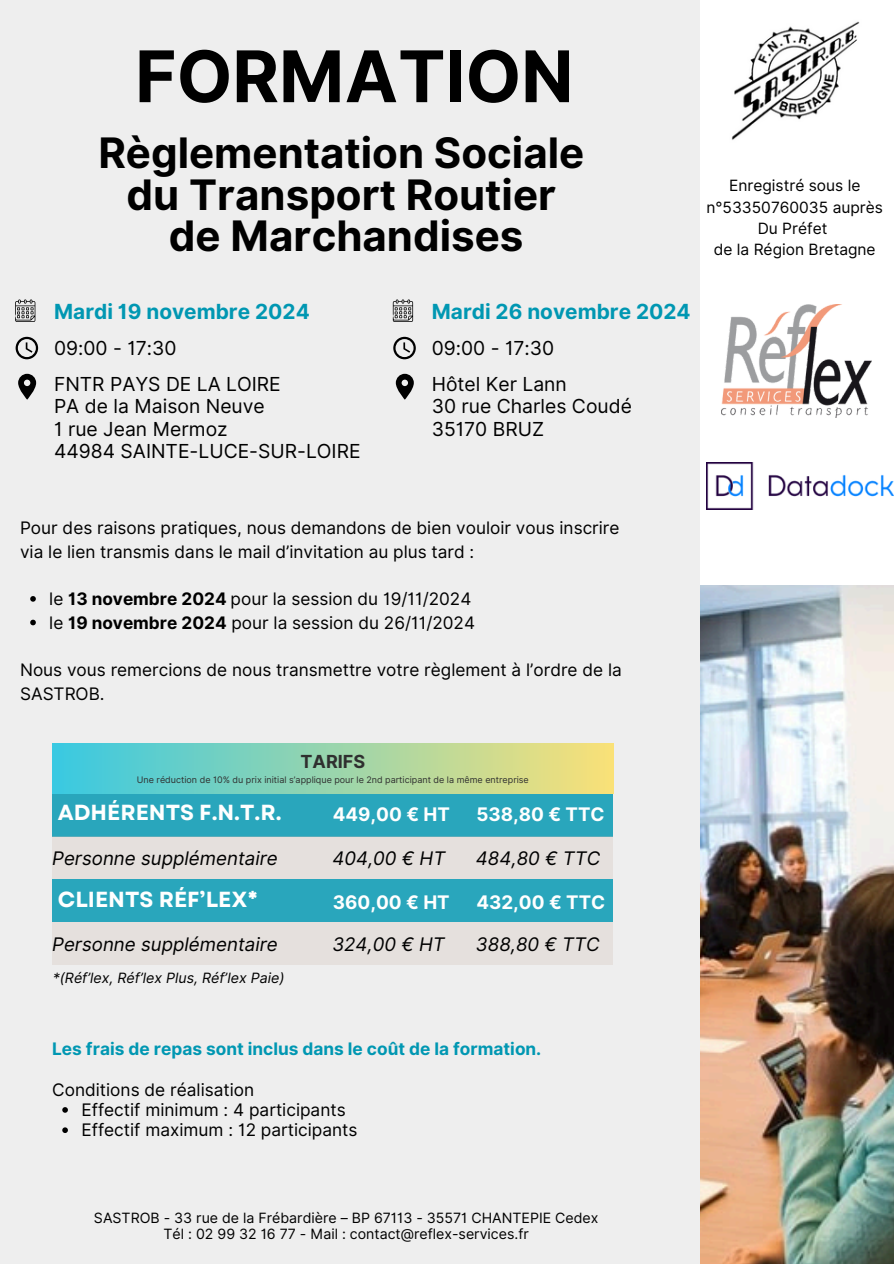
<style>
.page{position:relative;width:894px;height:1264px;background:#fff}
.page>*{position:absolute;margin:0;border:0;box-sizing:border-box;transform-origin:0 0}
.t1{font:700 71.1px "Inter";color:#000}
.t2{font:700 42px/41.7px "Inter";color:#000;text-align:center}
.t3{font:700 21.75px "Garet";color:#fff}
.t4{font:700 20.85px "Inter";color:#0097b2}
.t5{font:19.35px "Inter";color:#000}
.t6{font:italic 18.75px "Inter";color:#000}
.t7{font:700 18.75px "Inter";color:#fff}
.t8{font:700 18px "Inter";color:#000}
.t9{font:17.25px/23.7px "Inter";color:#000}
.t10{font:700 17.25px "Inter";color:#0097b2}
.t11{font:15.6px/21.1px "Inter";color:#000;text-align:center}
.t12{font:italic 14.25px "Inter";color:#000}
.t13{font:14.1px "Inter";color:#000}
.t14{font:9px "Inter";color:#000}
.s1{font-weight:700}
</style>
<div class="page">
<div style="left:0;top:0;width:700px;height:1263px;background:#eee"></div>
<svg style="left:393px;top:337px;width:22px;height:22px"></svg>
<svg style="left:395px;top:374px;width:18px;height:25px"></svg>
<svg style="left:393px;top:299px;width:20px;height:23px"></svg>
<img style="left:700px;top:585px;width:193px;height:678px">
<img style="left:721px;top:305px;width:150px;height:112px">
<img style="left:706px;top:462px;width:187px;height:48px">
<img style="left:731px;top:21px;width:129px;height:119px">
<div style="left:53px;top:743px;width:560px;height:50px;background:linear-gradient(to right,#39c9e2,#f9e177)"></div>
<div style="left:53px;top:793px;width:560px;height:43px;background:#29a6bc"></div>
<div style="left:53px;top:879px;width:560px;height:42px;background:#29a6bc"></div>
<div style="left:53px;top:922px;width:560px;height:43px;background:#e5e0dd"></div>
<div style="left:53px;top:836px;width:560px;height:43px;background:#e5e0dd"></div>
<svg style="left:30px;top:596px;width:6px;height:5px"></svg>
<svg style="left:30px;top:619px;width:6px;height:6px"></svg>
<svg style="left:62px;top:1107px;width:6px;height:5px"></svg>
<svg style="left:62px;top:1127px;width:6px;height:5px"></svg>
<svg style="left:16px;top:337px;width:22px;height:22px"></svg>
<svg style="left:18px;top:374px;width:18px;height:25px"></svg>
<svg style="left:15px;top:299px;width:20px;height:23px"></svg>
<p class="t1" style="left:135px;top:34px;width:440px">FORMATION</p>
<p class="t2" style="left:98px;top:132px;width:487px">Règlementation Sociale du Transport Routier de Marchandises</p>
<p class="t4" style="left:54px;top:299px;width:257px">Mardi 19 novembre 2024</p>
<p class="t5" style="left:54px;top:336px;width:124px">09:00 - 17:30</p>
<p class="t5" style="left:54px;top:372px;width:228px">FNTR PAYS DE LA LOIRE</p>
<h4 class="t5" style="left:54px;top:394px;width:212px">PA de la Maison Neuve</h4>
<p class="t5" style="left:54px;top:417px;width:175px">1 rue Jean Mermoz</p>
<p class="t5" style="left:54px;top:439px;width:308px">44984 SAINTE-LUCE-SUR-LOIRE</p>
<p class="t4" style="left:431px;top:299px;width:260px">Mardi 26 novembre 2024</p>
<h1 class="t5" style="left:431px;top:336px;width:124px">09:00 - 17:30</h1>
<h2 class="t5" style="left:431px;top:372px;width:137px">Hôtel Ker Lann</h2>
<p class="t5" style="left:431px;top:394px;width:202px">30 rue Charles Coudé</p>
<h4 class="t5" style="left:431px;top:417px;width:114px">35170 BRUZ</h4>
<p class="t11" style="left:706px;top:175px;width:178px">Enregistré sous le n°53350760035 auprès<br>Du Préfet</p>
<p class="t11" style="left:713px;top:239px;width:163px">de la Région Bretagne</p>
<h6 class="t9" style="left:20px;top:516px;width:600px">Pour des raisons pratiques, nous demandons de bien vouloir vous inscrire via le lien transmis dans le mail d’invitation au plus tard :</h6>
<h6 class="t9" style="left:49px;top:587px;width:423px">le <span class="s1">13 novembre 2024</span> pour la session du 19/11/2024</h6>
<p class="t9" style="left:49px;top:610px;width:427px">le <span class="s1">19 novembre 2024</span> pour la session du 26/11/2024</p>
<p class="t9" style="left:20px;top:658px;width:603px">Nous vous remercions de nous transmettre votre règlement à l’ordre de la<br>SASTROB.</p>
<p class="t8" style="left:300px;top:750px;width:66px">TARIFS</p>
<p class="t14" style="left:137px;top:774px;width:393px">Une réduction de 10% du prix initial s’applique pour le 2nd participant de la même entreprise</p>
<p class="t3" style="left:58px;top:797px;width:225px">ADHÉRENTS F.N.T.R.</p>
<p class="t7" style="left:333px;top:802px;width:118px">449,00 € HT</p>
<p class="t7" style="left:476px;top:802px;width:130px">538,80 € TTC</p>
<h3 class="t6" style="left:52px;top:847px;width:227px">Personne supplémentaire</h3>
<h5 class="t6" style="left:332px;top:847px;width:115px">404,00 € HT</h5>
<h5 class="t6" style="left:476px;top:847px;width:126px">484,80 € TTC</h5>
<h3 class="t3" style="left:58px;top:883px;width:202px">CLIENTS RÉF’LEX*</h3>
<h5 class="t7" style="left:333px;top:890px;width:118px">360,00 € HT</h5>
<h5 class="t7" style="left:476px;top:890px;width:130px">432,00 € TTC</h5>
<h6 class="t6" style="left:52px;top:932px;width:227px">Personne supplémentaire</h6>
<h6 class="t6" style="left:332px;top:932px;width:114px">324,00 € HT</h6>
<p class="t6" style="left:476px;top:932px;width:125px">388,80 € TTC</p>
<p class="t12" style="left:53px;top:969px;width:233px">*(Réf’lex, Réf’lex Plus, Réf’lex Paie)</p>
<p class="t10" style="left:52px;top:1038px;width:490px">Les frais de repas sont inclus dans le coût de la formation.</p>
<p class="t9" style="left:52px;top:1077px;width:203px">Conditions de réalisation</p>
<p class="t9" style="left:81px;top:1097px;width:266px">Effectif minimum : 4 participants</p>
<p class="t9" style="left:81px;top:1118px;width:277px">Effectif maximum : 12 participants</p>
<p class="t13" style="left:94px;top:1208px;width:506px">SASTROB - 33 rue de la Frébardière – BP 67113 - 35571 CHANTEPIE Cedex</p>
<p class="t13" style="left:163px;top:1225px;width:367px">Tél : 02 99 32 16 77 - Mail : contact@reflex-services.fr</p>
</div>
